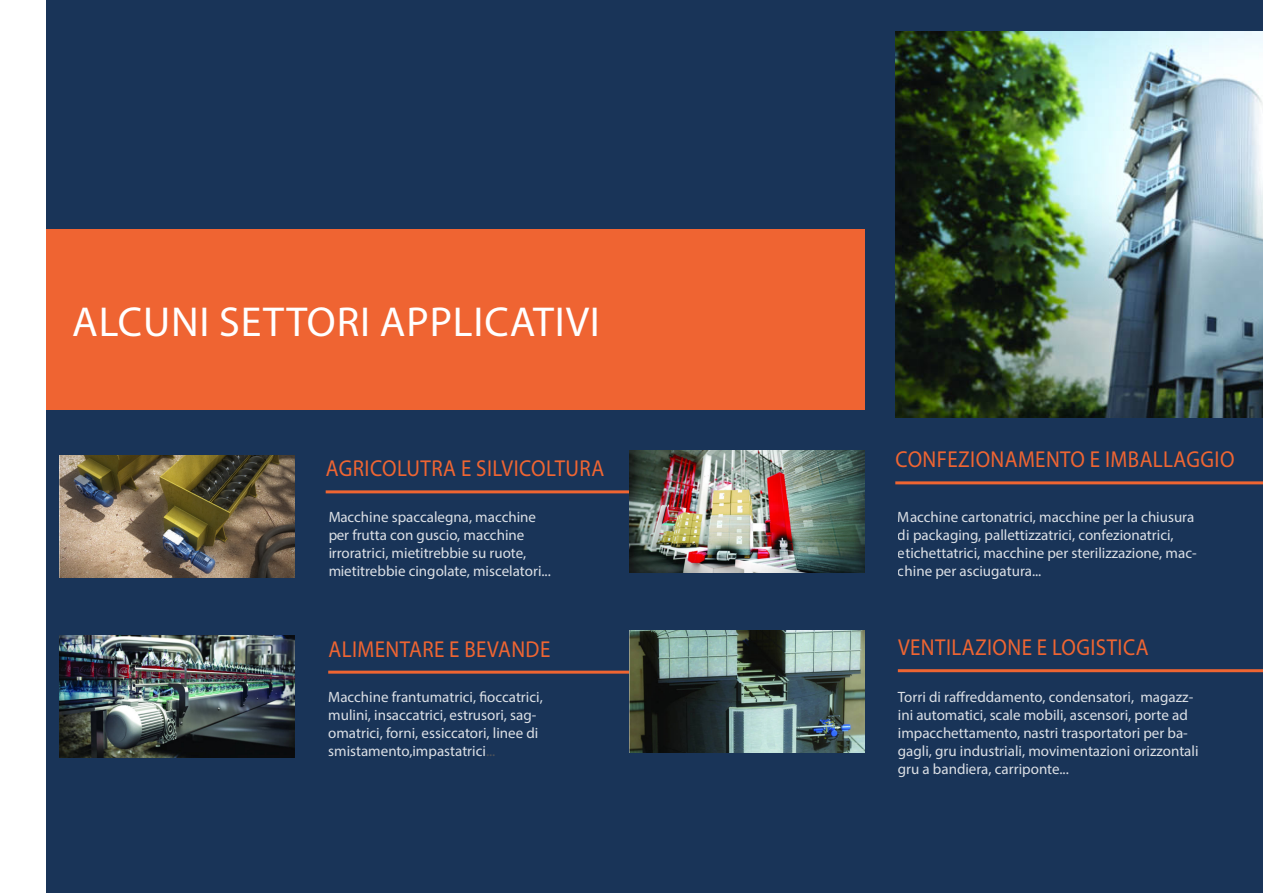
<style>
.page{position:relative;width:1263px;height:893px;background:#fff}
.page>*{position:absolute;margin:0;border:0;box-sizing:border-box;transform-origin:0 0}
.BODY_TITTLE{font:42px "Myriad Pro";letter-spacing:.02em;color:#fff}
.SUBLINE_rule_below{font:23.1px "Myriad Pro";letter-spacing:.02em;color:#ef6532;scale:.91 1}
.t1{font:15px/18px "Myriad Pro";color:#fff}
.s1{color:#57585a}
</style>
<div class="page">
<div style="left:46px;top:0;width:1217px;height:893px;background:#193458"></div>
<img style="left:895px;top:32px;width:368px;height:386px">
<img style="left:60px;top:455px;width:235px;height:123px">
<img style="left:60px;top:635px;width:235px;height:123px">
<div style="left:46px;top:230px;width:818px;height:180px;background:#ef6432"></div>
<hr style="left:326px;top:490px;width:303px;height:3px;background:#ef6532">
<hr style="left:328px;top:671px;width:301px;height:3px;background:#ef6532">
<img style="left:629px;top:450px;width:235px;height:123px">
<img style="left:629px;top:630px;width:235px;height:123px">
<hr style="left:895px;top:481px;width:368px;height:3px;background:#ef6532">
<hr style="left:898px;top:669px;width:365px;height:3px;background:#ef6532">
<p class="BODY_TITTLE" style="left:72px;top:296px;width:529px">ALCUNI SETTORI APPLICATIVI</p>
<p class="SUBLINE_rule_below" style="left:326px;top:454px;width:307px">AGRICOLUTRA E SILVICOLTURA</p>
<p class="t1" style="left:328px;top:508px;width:224px">Macchine spaccalegna, macchine per frutta con guscio, macchine irroratrici, mietitrebbie su ruote, mietitrebbie cingolate, miscelatori...</p>
<p class="SUBLINE_rule_below" style="left:328px;top:635px;width:245px">ALIMENTARE E BEVANDE</p>
<p class="t1" style="left:328px;top:688px;width:216px">Macchine frantumatrici, fioccatrici, mulini, insaccatrici, estrusori, sag&shy;omatrici, forni, essiccatori, linee di smistamento,impastatrici<span class="s1">...</span></p>
<p class="SUBLINE_rule_below" style="left:895px;top:445px;width:374px">CONFEZIONAMENTO E IMBALLAGGIO</p>
<p class="t1" style="left:898px;top:508px;width:300px">Macchine cartonatrici, macchine per la chiusura di packaging, pallettizzatrici, confezionatrici, etichettatrici, macchine per sterilizzazione, mac&shy;chine per asciugatura...</p>
<p class="SUBLINE_rule_below" style="left:898px;top:633px;width:277px">VENTILAZIONE E LOGISTICA</p>
<p class="t1" style="left:898px;top:688px;width:302px">Torri di raffreddamento, condensatori, magazz&shy;ini automatici, scale mobili, ascensori, porte ad impacchettamento, nastri trasportatori per ba&shy;gagli, gru industriali, movimentazioni orizzontali gru a bandiera, carriponte...</p>
</div>
